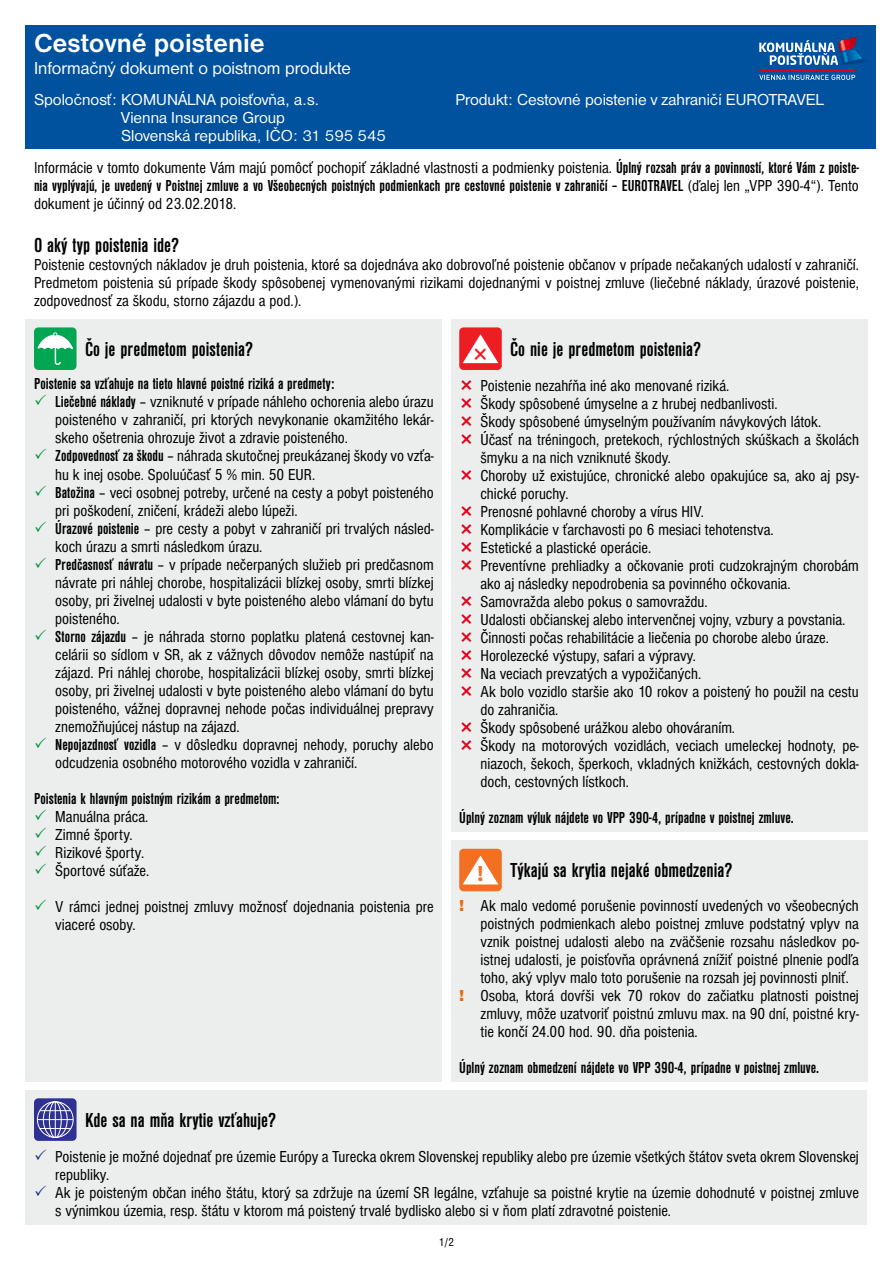
<style>
.page{position:relative;width:893px;height:1263px;background:#fff}
.page>*{position:absolute;margin:0;border:0;box-sizing:border-box;transform-origin:0 0}
.t1{font:700 27px "Nimbus Sans DOT";color:#fff}
.t2{font:700 22.2px "Myriad Pro";color:#ed1d24}
.t3{font:700 22.2px "Myriad Pro";color:#f36f21}
.t4{font:700 condensed 21px "Nimbus Sans DOT";color:#000}
.t5{font:18px "Nimbus Sans DOT";color:#fff}
.t6{font:condensed 16.5px/18px "Nimbus Sans DOT";color:#000}
.t7{font:700 condensed 16.5px/18px "Nimbus Sans DOT";color:#000;text-align:justify}
.t8{font:16.5px/18px "Nimbus Sans DOT";color:#fff}
.t9{font:condensed 12px "Nimbus Sans DOT";color:#000}
.s1{font-weight:400}
.s2{font-weight:700}
.s3{font-family:"Nimbus Sans DOT Blac";font-stretch:normal;color:#eb690b}
</style>
<div class="page">
<div style="left:26px;top:319px;width:416px;height:762px;background:#eceded"></div>
<div style="left:26px;top:1090px;width:841px;height:134px;background:#eceded"></div>
<div style="left:451px;top:319px;width:416px;height:513px;background:#eceded"></div>
<div style="left:451px;top:840px;width:416px;height:241px;background:#eceded"></div>
<div style="left:26px;top:26px;width:850px;height:123px;background:#00519e"></div>
<hr style="left:759px;top:69px;width:96px;height:1px;background:#da001a">
<svg style="left:759px;top:75px;width:96px;height:5px"></svg>
<svg style="left:759px;top:37px;width:106px;height:28px"></svg>
<div style="left:34px;top:327px;width:43px;height:43px;background:#00a651;border-radius:4px"></div>
<svg style="left:37px;top:332px;width:36px;height:33px"></svg>
<div style="left:459px;top:327px;width:43px;height:43px;background:#ed1d24;border-radius:4px"></div>
<svg style="left:463px;top:334px;width:35px;height:29px"></svg>
<div style="left:459px;top:849px;width:43px;height:42px;background:#f36f21;border-radius:4px"></div>
<svg style="left:463px;top:855px;width:35px;height:29px"></svg>
<svg style="left:34px;top:1098px;width:43px;height:43px;background:#484a9f"></svg>
<div style="left:37px;top:1101px;width:36px;height:37px;border:1px solid #fff;border-radius:50%"></div>
<hr style="left:55px;top:1102px;width:1px;height:35px;background:#fff">
<hr style="left:37px;top:1119px;width:36px;height:1px;background:#fff">
<hr style="left:40px;top:1128px;width:31px;height:1px;background:#fff">
<hr style="left:40px;top:1110px;width:31px;height:1px;background:#fff">
<div style="left:43px;top:1101px;width:24px;height:37px;border:1px solid #fff;border-radius:50%"></div>
<div style="left:49px;top:1101px;width:13px;height:37px;border:1px solid #fff;border-radius:50%"></div>
<h1 class="t1" style="left:34px;top:28px;width:232px">Cestovné poistenie</h1>
<p class="t5" style="left:34px;top:58px;width:318px">Informačný dokument o poistnom produkte</p>
<p class="t8" style="left:121px;top:90px;width:266px;text-indent:-87px">Spoločnosť: KOMUNÁLNA poisťovňa, a.s.<br>Vienna Insurance Group<br>Slovenská republika, IČO: 31 595 545</p>
<p class="t8" style="left:455px;top:90px;width:370px">Produkt: Cestovné poistenie v zahraničí EUROTRAVEL</p>
<p class="t7" style="left:34px;top:158px;width:826px"><span class="s1">Informácie v tomto dokumente Vám majú pomôcť pochopiť základné vlastnosti a podmienky poistenia.</span> Úplný rozsah práv a povinností, ktoré Vám z poiste&shy;nia vyplývajú, je uvedený v Poistnej zmluve a vo Všeobecných poistných podmienkach pre cestovné poistenie v zahraničí – EUROTRAVEL <span class="s1">(ďalej len „VPP 390-4“). Tento dokument je účinný od 23.02.2018.</span></p>
<p class="t4" style="left:34px;top:234px;width:147px">O aký typ poistenia ide?</p>
<p class="t6" style="left:34px;top:256px;width:826px;text-align:justify">Poistenie cestovných nákladov je druh poistenia, ktoré sa dojednáva ako dobrovoľné poistenie občanov v prípade nečakaných udalostí v zahraničí.<br>Predmetom poistenia sú prípade škody spôsobenej vymenovanými rizikami dojednanými v poistnej zmluve (liečebné náklady, úrazové poistenie, zodpovednosť za škodu, storno zájazdu a pod.).</p>
<h2 class="t2" style="left:474px;top:338px;width:15px">×</h2>
<p class="t4" style="left:85px;top:337px;width:170px">Čo je predmetom poistenia?</p>
<p class="t4" style="left:510px;top:337px;width:192px">Čo nie je predmetom poistenia?</p>
<p class="t6" style="left:55px;top:375px;width:380px;text-indent:-21px"><span class="s2">Poistenie sa vzťahuje na tieto hlavné poistné riziká a predmety:<br>Liečebné náklady</span> – vzniknuté v prípade náhleho ochorenia alebo úrazu poisteného v zahraničí, pri ktorých nevykonanie okamžitého lekár&shy;skeho ošetrenia ohrozuje život a zdravie poisteného.<br><span class="s2">Zodpovednosť za škodu</span> – náhrada skutočnej preukázanej škody vo vzťa&shy;hu k inej osobe. Spoluúčasť 5 % min. 50 EUR.<br><span class="s2">Batožina</span> – veci osobnej potreby, určené na cesty a pobyt poisteného pri poškodení, zničení, krádeži alebo lúpeži.<br><span class="s2">Úrazové poistenie</span> – pre cesty a pobyt v zahraničí pri trvalých násled&shy;koch úrazu a smrti následkom úrazu.<br><span class="s2">Predčasnosť návratu</span> – v prípade nečerpaných služieb pri predčasnom návrate pri náhlej chorobe, hospitalizácii blízkej osoby, smrti blízkej osoby, pri živelnej udalosti v byte poisteného alebo vlámaní do bytu poisteného.<br><span class="s2">Storno zájazdu</span> – je náhrada storno poplatku platená cestovnej kan&shy;celárii so sídlom v SR, ak z vážnych dôvodov nemôže nastúpiť na zájazd. Pri náhlej chorobe, hospitalizácii blízkej osoby, smrti blízkej osoby, pri živelnej udalosti v byte poisteného alebo vlámaní do bytu poisteného, vážnej dopravnej nehode počas individuálnej prepravy znemožňujúcej nástup na zájazd.<br><span class="s2">Nepojazdnosť vozidla</span> – v dôsledku dopravnej nehody, poruchy alebo odcudzenia osobného motorového vozidla v zahraničí.</p>
<p class="t7" style="left:34px;top:789px;width:247px">Poistenia k hlavným poistným rizikám a predmetom:</p>
<p class="t6" style="left:55px;top:807px;width:96px">Manuálna práca.<br>Zimné športy.<br>Rizikové športy.<br>Športové súťaže.</p>
<p class="t6" style="left:55px;top:897px;width:380px">V rámci jednej poistnej zmluvy možnosť dojednania poistenia pre viaceré osoby.</p>
<p class="t6" style="left:480px;top:377px;width:380px">Poistenie nezahŕňa iné ako menované riziká.<br>Škody spôsobené úmyselne a z hrubej nedbanlivosti.<br>Škody spôsobené úmyselným používaním návykových látok.<br>Účasť na tréningoch, pretekoch, rýchlostných skúškach a školách šmyku a na nich vzniknuté škody.<br>Choroby už existujúce, chronické alebo opakujúce sa, ako aj psy&shy;chické poruchy.<br>Prenosné pohlavné choroby a vírus HIV.<br>Komplikácie v ťarchavosti po 6 mesiaci tehotenstva.<br>Estetické a plastické operácie.<br>Preventívne prehliadky a očkovanie proti cudzokrajným chorobám ako aj následky nepodrobenia sa povinného očkovania.<br>Samovražda alebo pokus o samovraždu.<br>Udalosti občianskej alebo intervenčnej vojny, vzbury a povstania.<br>Činnosti počas rehabilitácie a liečenia po chorobe alebo úraze.<br>Horolezecké výstupy, safari a výpravy.<br>Na veciach prevzatých a vypožičaných.<br>Ak bolo vozidlo staršie ako 10 rokov a poistený ho použil na cestu do zahraničia.<br>Škody spôsobené urážkou alebo ohováraním.<br>Škody na motorových vozidlách, veciach umeleckej hodnoty, pe&shy;niazoch, šekoch, šperkoch, vkladných knižkách, cestovných dokla&shy;doch, cestovných lístkoch.</p>
<p class="t7" style="left:459px;top:809px;width:336px">Úplný zoznam výluk nájdete vo VPP 390-4, prípadne v poistnej zmluve.</p>
<h2 class="t3" style="left:477px;top:859px;width:7px">!</h2>
<p class="t4" style="left:510px;top:859px;width:223px">Týkajú sa krytia nejaké obmedzenia?</p>
<p class="t6" style="left:459px;top:897px;width:401px"><span class="s3">!</span> Ak malo vedomé porušenie povinností uvedených vo všeobecných</p>
<p class="t6" style="left:480px;top:915px;width:380px">poistných podmienkach alebo poistnej zmluve podstatný vplyv na</p>
<p class="t6" style="left:480px;top:933px;width:380px">vznik poistnej udalosti alebo na zväčšenie rozsahu následkov po-</p>
<p class="t6" style="left:480px;top:951px;width:380px">istnej udalosti, je poisťovňa oprávnená znížiť poistné plnenie podľa</p>
<p class="t6" style="left:480px;top:969px;width:370px">toho, aký vplyv malo toto porušenie na rozsah jej povinnosti plniť.</p>
<p class="t6" style="left:459px;top:987px;width:401px"><span class="s3">!</span> Osoba, ktorá dovŕši vek 70 rokov do začiatku platnosti poistnej</p>
<p class="t6" style="left:480px;top:1005px;width:380px">zmluvy, môže uzatvoriť poistnú zmluvu max. na 90 dní, poistné kry-</p>
<p class="t6" style="left:480px;top:1023px;width:219px">tie končí 24.00 hod. 90. dňa poistenia.</p>
<p class="t7" style="left:459px;top:1059px;width:362px">Úplný zoznam obmedzení nájdete vo VPP 390-4, prípadne v poistnej zmluve.</p>
<p class="t4" style="left:85px;top:1108px;width:192px">Kde sa na mňa krytie vzťahuje?</p>
<p class="t6" style="left:55px;top:1148px;width:805px">Poistenie je možné dojednať pre územie Európy a Turecka okrem Slovenskej republiky alebo pre územie všetkých štátov sveta okrem Slovenskej republiky.<br>Ak je poisteným občan iného štátu, ktorý sa zdržuje na území SR legálne, vzťahuje sa poistné krytie na územie dohodnuté v poistnej zmluve s výnimkou územia, resp. štátu v ktorom má poistený trvalé bydlisko alebo si v ňom platí zdravotné poistenie.</p>
<p class="t9" style="left:439px;top:1235px;width:17px">1/2</p>
</div>
